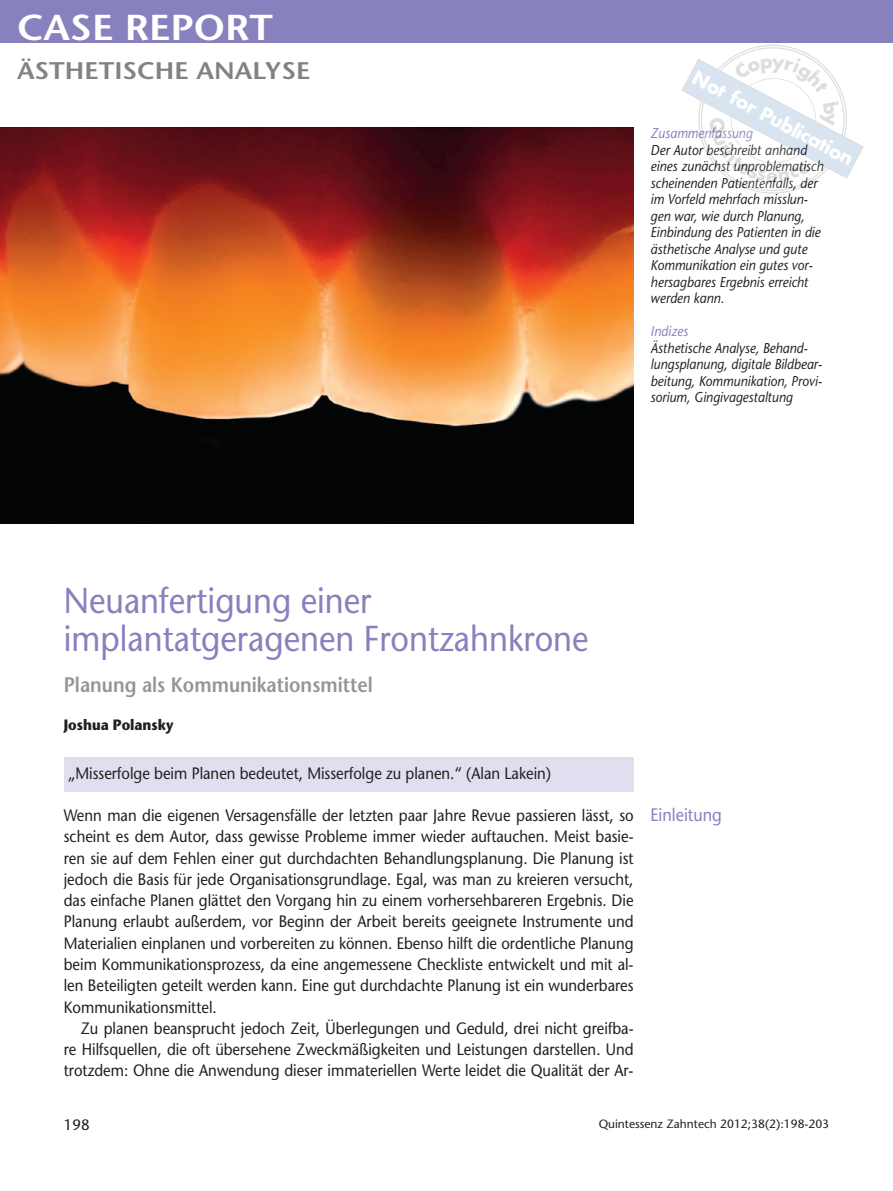
<style>
.page{position:relative;width:893px;height:1191px;background:#fff}
.page>*{position:absolute;margin:0;border:0;box-sizing:border-box;transform-origin:0 0}
.t1{font:500 36px/37.5px "Stone Sans Std";color:#8781bd;scale:.9 1}
.t2{font:600 36px "Stone Sans Std";color:#fff;scale:1.1 1}
.t3{font:600 24px "Stone Sans Std";color:#808285;scale:1.1 1}
.t4{font:600 21px "Stone Sans Std";color:#939598;scale:.9 1}
.t5{font:700 21px "Futura T";color:#fff}
.t6{font:500 18px "Stone Sans Std";color:#8781bd;scale:.9 1}
.t7{font:500 16.5px/21.3px "Stone Sans Std";color:#231f20;text-align:justify;scale:.9 1}
.t8{font:700 15px "Stone Sans Std";color:#231f20;scale:.9 1}
.t9{font:500 15px "Stone Sans Std";color:#231f20}
.t10{font:italic 500 14.25px/16.5px "Stone Sans Std";color:#231f20;scale:.9 1}
.t11{font:italic 500 14.25px "Stone Sans Std";color:#8781bd;scale:.9 1}
.t12{font:500 12px "Stone Sans Std";color:#231f20}
</style>
<div class="page">
<div style="left:0;top:0;width:893px;height:43px;background:#8781bd"></div>
<div style="left:64px;top:757px;width:570px;height:34px;background:#e0dfef"></div>
<img style="left:0;top:128px;width:634px;height:395px">
<svg style="left:681px;top:45px;width:183px;height:149px"></svg>
<h1 class="t2" style="left:17px;top:6px;width:234px">Case report</h1>
<h2 class="t3" style="left:17px;top:56px;width:268px">Ästhetische Analyse</h2>
<p class="t5" style="left:700px;top:65px;width:181px;rotate:28deg">Not for Publication</p>
<p class="t11" style="left:651px;top:125px;width:115px">Zusammenfassung</p>
<p class="t10" style="left:651px;top:141px;width:194px">Der Autor beschreibt anhand eines zunächst unproblematisch scheinenden Patientenfalls, der im Vorfeld mehrfach misslun&shy;gen war, wie durch Planung,<br>Einbindung des Patienten in die ästhetische Analyse und gute<br>Kommunikation ein gutes vor&shy;hersagbares Ergebnis erreicht werden kann.</p>
<p class="t11" style="left:651px;top:323px;width:43px">Indizes</p>
<p class="t10" style="left:651px;top:339px;width:192px">Ästhetische Analyse, Behand&shy;lungsplanung, digitale Bildbear&shy;beitung, Kommunikation, Provi&shy;sorium, Gingivagestaltung</p>
<h1 class="t1" style="left:64px;top:582px;width:585px">Neuanfertigung einer implantatgeragenen Frontzahnkrone</h1>
<p class="t4" style="left:64px;top:672px;width:345px">Planung als Kommunikationsmittel</p>
<p class="t8" style="left:64px;top:716px;width:124px">Joshua Polansky</p>
<p class="t7" style="left:68px;top:762px;width:538px">„Misserfolge beim Planen bedeutet, Misserfolge zu planen.“ (Alan Lakein)</p>
<p class="t7" style="left:64px;top:804px;width:635px">Wenn man die eigenen Versagensfälle der letzten paar Jahre Revue passieren lässt, so scheint es dem Autor, dass gewisse Probleme immer wieder auftauchen. Meist basie&shy;ren sie auf dem Fehlen einer gut durchdachten Behandlungsplanung. Die Planung ist jedoch die Basis für jede Organisationsgrundlage. Egal, was man zu kreieren versucht, das einfache Planen glättet den Vorgang hin zu einem vorhersehbareren Ergebnis. Die Planung erlaubt außerdem, vor Beginn der Arbeit bereits geeignete Instrumente und Materialien einplanen und vorbereiten zu können. Ebenso hilft die ordentliche Planung beim Kommunikationsprozess, da eine angemessene Checkliste entwickelt und mit al&shy;len Beteiligten geteilt werden kann. Eine gut durchdachte Planung ist ein wunderbares Kommunikationsmittel.</p>
<p class="t7" style="left:64px;top:1017px;width:635px;text-indent:17px">Zu planen beansprucht jedoch Zeit, Überlegungen und Geduld, drei nicht greifba&shy;re Hilfsquellen, die oft übersehene Zweckmäßigkeiten und Leistungen darstellen. Und trotzdem: Ohne die Anwendung dieser immateriellen Werte leidet die Qualität der Ar-</p>
<p class="t6" style="left:651px;top:804px;width:81px">Einleitung</p>
<p class="t9" style="left:64px;top:1115px;width:27px">198</p>
<p class="t12" style="left:599px;top:1116px;width:232px">Quintessenz Zahntech 2012;38(2):198-203</p>
</div>
